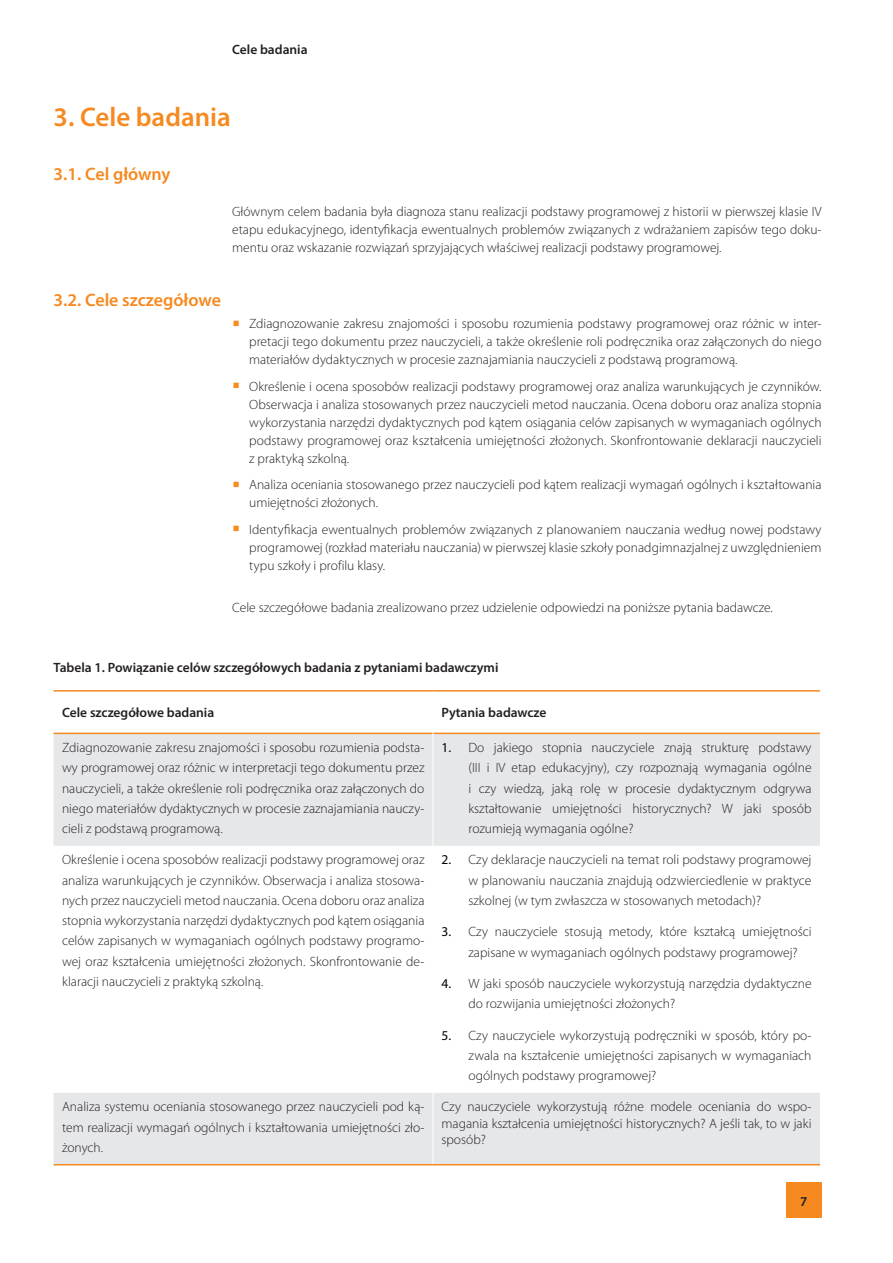
<style>
.page{position:relative;width:893px;height:1263px;background:#fff}
.page>*{position:absolute;margin:0;border:0;box-sizing:border-box;transform-origin:0 0}
.t1{font:600 27px "Myriad Pro";color:#f6891f}
.t2{font:600 18px "Myriad Pro";color:#f6891f}
.text{font:300 13.5px/20.2px "Myriad Pro";color:#231f20;text-align:justify}
.tabela_numer{font:600 13.5px "Myriad Pro";color:#231f20}
.zywa_pagina{font:600 13.5px "Myriad Pro";color:#231f20}
.paginacja{font:600 13.5px "Myriad Pro";color:#231f20}
.s1{font-weight:400;color:#000}
</style>
<div class="page">
<div style="left:786px;top:1182px;width:35px;height:36px;background:#f6891f"></div>
<svg style="left:54px;top:734px;width:766px;height:430px"></svg>
<hr style="left:54px;top:690px;width:379px;height:2px;background:#f6891f">
<hr style="left:433px;top:690px;width:387px;height:2px;background:#f6891f">
<hr style="left:54px;top:733px;width:379px;height:1px;background:#f6891f">
<hr style="left:433px;top:733px;width:387px;height:1px;background:#f6891f">
<hr style="left:433px;top:733px;width:1px;height:113px;background:#fff">
<hr style="left:433px;top:846px;width:1px;height:72px;background:#fff">
<hr style="left:433px;top:918px;width:1px;height:51px;background:#fff">
<hr style="left:433px;top:969px;width:1px;height:52px;background:#fff">
<hr style="left:433px;top:1021px;width:1px;height:72px;background:#fff">
<hr style="left:433px;top:1093px;width:1px;height:71px;background:#fff">
<hr style="left:54px;top:1164px;width:379px;height:1px;background:#f6891f">
<hr style="left:433px;top:1164px;width:387px;height:1px;background:#f6891f">
<p class="zywa_pagina" style="left:232px;top:41px;width:77px">Cele badania</p>
<p class="t1" style="left:54px;top:100px;width:179px">3. Cele badania</p>
<p class="t2" style="left:54px;top:163px;width:119px">3.1. Cel główny</p>
<p class="text" style="left:232px;top:203px;width:591px;line-height:18px">Głównym celem badania była diagnoza stanu realizacji podstawy programowej z historii w pierwszej klasie IV etapu edukacyjnego, identyfikacja ewentualnych problemów związanych z wdrażaniem zapisów tego doku&shy;mentu oraz wskazanie rozwiązań sprzyjających właściwej realizacji podstawy programowej.</p>
<p class="t2" style="left:54px;top:289px;width:169px">3.2. Cele szczegółowe</p>
<p class="text" style="left:249px;top:315px;width:574px;line-height:18px">Zdiagnozowanie zakresu znajomości i sposobu rozumienia podstawy programowej oraz różnic w inter&shy;pretacji tego dokumentu przez nauczycieli, a także określenie roli podręcznika oraz załączonych do niego materiałów dydaktycznych w procesie zaznajamiania nauczycieli z podstawą programową.</p>
<p class="text" style="left:249px;top:377px;width:574px;line-height:18px">Określenie i ocena sposobów realizacji podstawy programowej oraz analiza warunkujących je czynników.<br>Obserwacja i analiza stosowanych przez nauczycieli metod nauczania. Ocena doboru oraz analiza stopnia wykorzystania narzędzi dydaktycznych pod kątem osiągania celów zapisanych w wymaganiach ogólnych podstawy programowej oraz kształcenia umiejętności złożonych. Skonfrontowanie deklaracji nauczycieli z praktyką szkolną.</p>
<p class="text" style="left:249px;top:476px;width:574px;line-height:18px">Analiza oceniania stosowanego przez nauczycieli pod kątem realizacji wymagań ogólnych i kształtowania umiejętności złożonych.</p>
<p class="text" style="left:249px;top:520px;width:574px;line-height:18px">Identyfikacja ewentualnych problemów związanych z planowaniem nauczania według nowej podstawy programowej (rozkład materiału nauczania) w pierwszej klasie szkoły ponadgimnazjalnej z uwzględnieniem typu szkoły i profilu klasy.</p>
<p class="text" style="left:232px;top:598px;width:542px">Cele szczegółowe badania zrealizowano przez udzielenie odpowiedzi na poniższe pytania badawcze.</p>
<p class="tabela_numer" style="left:54px;top:659px;width:446px">Tabela 1. Powiązanie celów szczegółowych badania z pytaniami badawczymi</p>
<p class="tabela_numer" style="left:62px;top:704px;width:154px">Cele szczegółowe badania</p>
<p class="tabela_numer" style="left:441px;top:704px;width:107px">Pytania badawcze</p>
<p class="text" style="left:62px;top:738px;width:364px">Zdiagnozowanie zakresu znajomości i sposobu rozumienia podsta&shy;wy programowej oraz różnic w interpretacji tego dokumentu przez nauczycieli, a także określenie roli podręcznika oraz załączonych do niego materiałów dydaktycznych w procesie zaznajamiania nauczy&shy;cieli z podstawą programową.</p>
<p class="text" style="left:468px;top:738px;width:345px;text-indent:-27px"><span class="s1">1.</span> Do jakiego stopnia nauczyciele znają strukturę podstawy (III i IV etap edukacyjny), czy rozpoznają wymagania ogólne i czy wiedzą, jaką rolę w procesie dydaktycznym odgrywa kształtowanie umiejętności historycznych? W jaki sposób rozumieją wymagania ogólne?</p>
<p class="text" style="left:62px;top:850px;width:364px">Określenie i ocena sposobów realizacji podstawy programowej oraz analiza warunkujących je czynników. Obserwacja i analiza stosowa&shy;nych przez nauczycieli metod nauczania. Ocena doboru oraz analiza stopnia wykorzystania narzędzi dydaktycznych pod kątem osiągania celów zapisanych w wymaganiach ogólnych podstawy programo&shy;wej oraz kształcenia umiejętności złożonych. Skonfrontowanie de&shy;klaracji nauczycieli z praktyką szkolną.</p>
<p class="text" style="left:468px;top:850px;width:345px;text-indent:-27px"><span class="s1">2.</span> Czy deklaracje nauczycieli na temat roli podstawy programowej w planowaniu nauczania znajdują odzwierciedlenie w praktyce szkolnej (w tym zwłaszcza w stosowanych metodach)?</p>
<p class="text" style="left:468px;top:922px;width:345px;text-indent:-27px"><span class="s1">3.</span> Czy nauczyciele stosują metody, które kształcą umiejętności zapisane w wymaganiach ogólnych podstawy programowej?</p>
<p class="text" style="left:468px;top:973px;width:345px;text-indent:-27px"><span class="s1">4.</span> W jaki sposób nauczyciele wykorzystują narzędzia dydaktyczne do rozwijania umiejętności złożonych?</p>
<p class="text" style="left:468px;top:1025px;width:345px;text-indent:-27px"><span class="s1">5.</span> Czy nauczyciele wykorzystują podręczniki w sposób, który po&shy;zwala na kształcenie umiejętności zapisanych w wymaganiach ogólnych podstawy programowej?</p>
<p class="text" style="left:62px;top:1097px;width:364px">Analiza systemu oceniania stosowanego przez nauczycieli pod ką&shy;tem realizacji wymagań ogólnych i kształtowania umiejętności zło&shy;żonych.</p>
<p class="text" style="left:441px;top:1099px;width:372px;line-height:16.2px">Czy nauczyciele wykorzystują różne modele oceniania do wspo&shy;magania kształcenia umiejętności historycznych? A jeśli tak, to w jaki sposób?</p>
<p class="paginacja" style="left:800px;top:1193px;width:9px">7</p>
</div>
